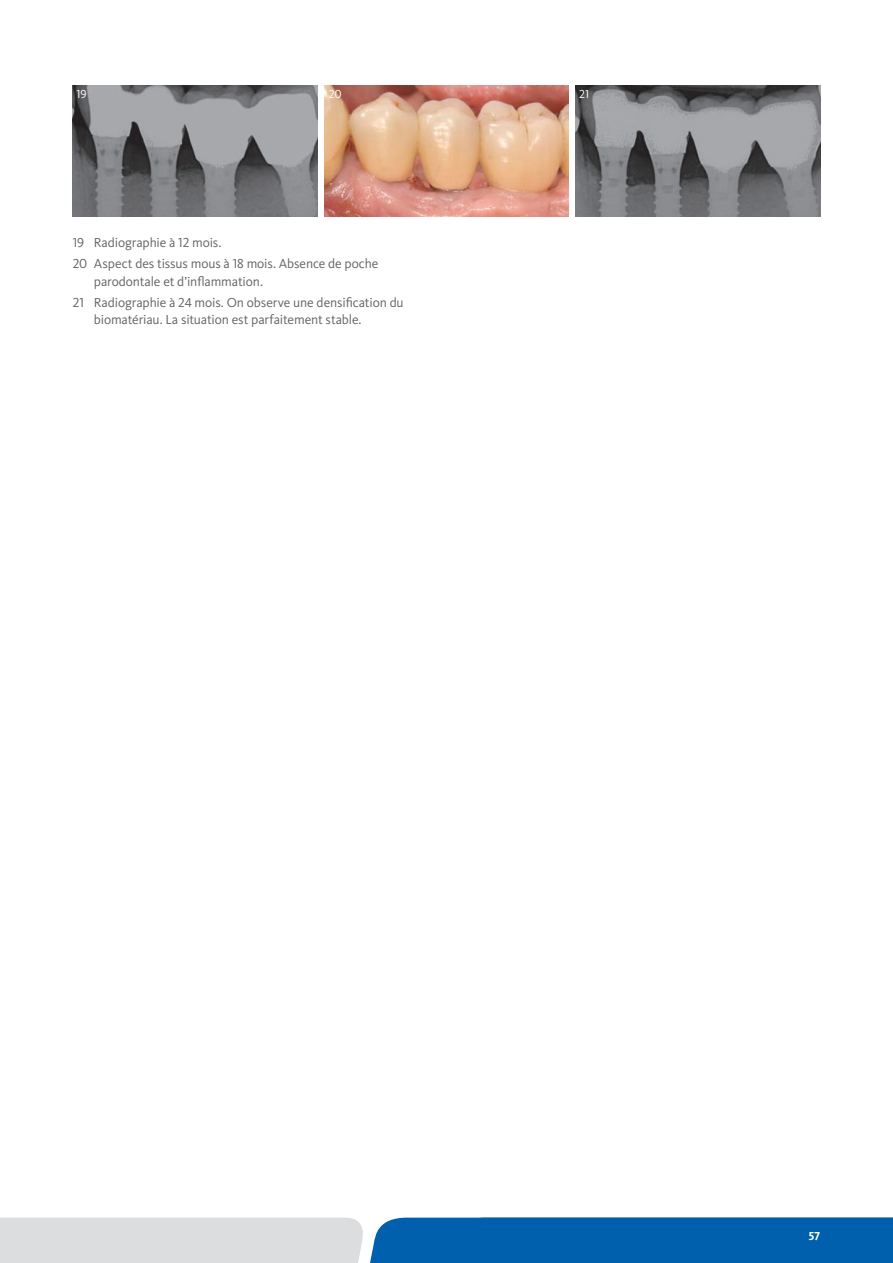
<style>
.page{position:relative;width:893px;height:1263px;background:#fff}
.page>*{position:absolute;margin:0;border:0;box-sizing:border-box;transform-origin:0 0}
.Aufzählung{font:13.5px/17.2px "Kievit Pro";letter-spacing:-.01em;color:#636366}
.t1{font:12px "Kievit OT";color:#fff}
.t2{font:700 12px "Kievit Pro";color:#fff}
</style>
<div class="page">
<img style="left:575px;top:85px;width:246px;height:132px">
<img style="left:324px;top:85px;width:245px;height:132px">
<img style="left:72px;top:85px;width:246px;height:132px">
<svg style="left:0;top:1217px;width:893px;height:46px"></svg>
<p class="t1" style="left:77px;top:87px;width:12px">19</p>
<p class="t1" style="left:329px;top:87px;width:15px">20</p>
<p class="t1" style="left:579px;top:87px;width:12px">21</p>
<p class="Aufzählung" style="left:73px;top:234px;width:150px">19 Radiographie à 12 mois.</p>
<p class="Aufzählung" style="left:94px;top:255px;width:286px;text-indent:-21px">20 Aspect des tissus mous à 18 mois. Absence de poche parodontale et d’inflammation.</p>
<p class="Aufzählung" style="left:94px;top:294px;width:311px;text-indent:-21px">21 Radiographie à 24 mois. On observe une densification du biomatériau. La situation est parfaitement stable.</p>
<p class="t2" style="left:809px;top:1229px;width:13px">57</p>
</div>
